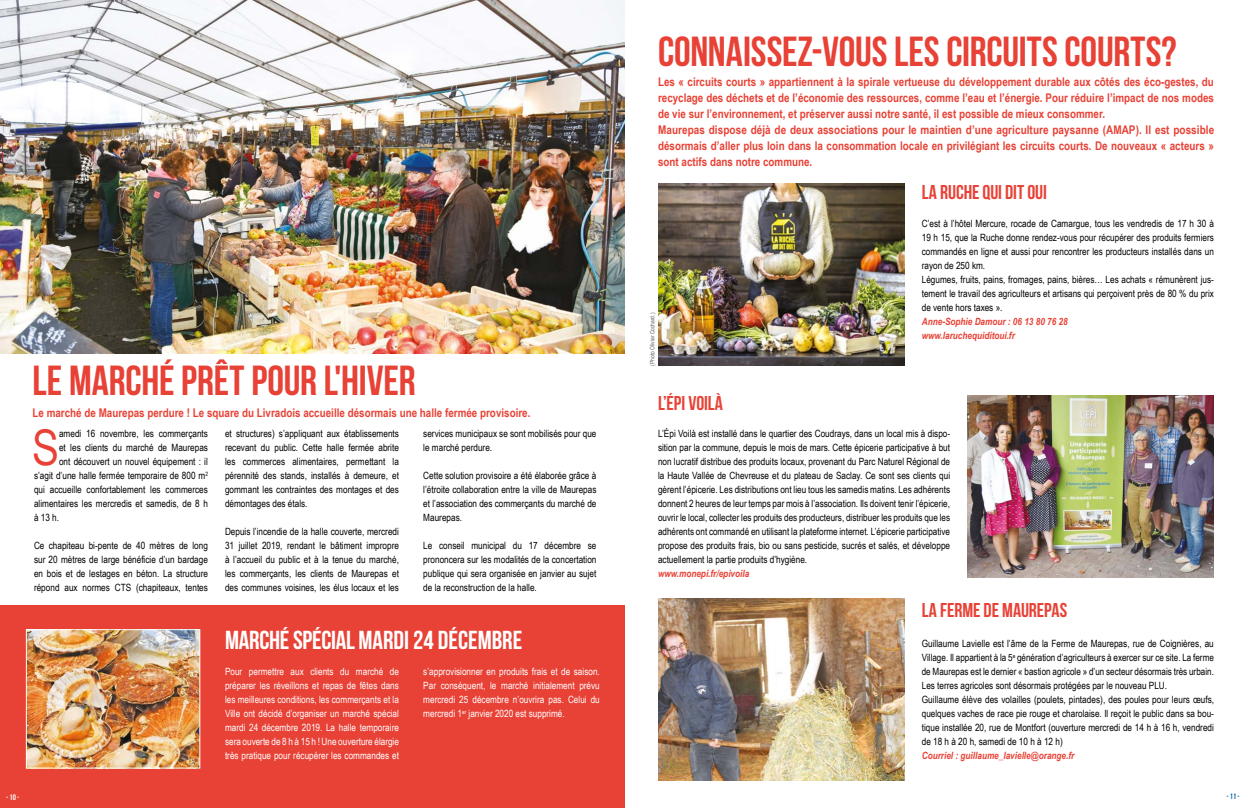
<style>
.page{position:relative;width:1248px;height:808px;background:#fff}
.page>*{position:absolute;margin:0;border:0;box-sizing:border-box;transform-origin:0 0}
.t1{font:49.1px "Arial Narrow";color:#e84136}
.t2{font:42px "Bebas Neue";letter-spacing:-.005em;color:#e84136}
.t3{font:26px "Bebas Neue";color:#fff}
.t4{font:20px "Bebas Neue";letter-spacing:-.005em;color:#e84236}
.t5{font:700 12px/16px "Arial Narrow";color:#e84236}
.t6{font:10px/14px "Arial Narrow";color:#000;text-align:justify}
.t7{font:10px/14px "Arial Narrow";color:#fff;text-align:justify}
.t8{font:italic 700 10px/14px "Arial Narrow";color:#e84236}
.t9{font:8px "Bebas Neue";color:#0063af}
.t10{font:8px "Bebas Neue";color:#fff}
.t11{font:6px "Arial Narrow";color:#646363}
</style>
<div class="page">
<img style="left:0;top:0;width:624px;height:353px">
<div style="left:0;top:605px;width:624px;height:203px;background:#e84136"></div>
<img style="left:967px;top:395px;width:246px;height:182px">
<img style="left:658px;top:599px;width:246px;height:182px">
<img style="left:658px;top:184px;width:246px;height:182px">
<img style="left:28px;top:631px;width:170px;height:135px">
<div style="left:26px;top:629px;width:174px;height:139px;border:1px solid #fff"></div>
<p class="t10" style="left:6px;top:792px;width:15px">- 10 -</p>
<h2 class="t2" style="left:32px;top:357px;width:384px">LE MARCHÉ PRÊT POUR L'HIVER</h2>
<h1 class="t1" style="left:32px;top:412px;width:28px">S</h1>
<p class="t6" style="left:59px;top:426px;width:150px">amedi 16 novembre, les commerçants</p>
<p class="t5" style="left:32px;top:404px;width:499px">Le marché de Maurepas perdure ! Le square du Livradois accueille désormais une halle fermée provisoire.</p>
<p class="t6" style="left:225px;top:426px;width:175px">et structures) s’appliquant aux établissements recevant du public. Cette halle fermée abrite les commerces alimentaires, permettant la pérennité des stands, installés à demeure, et gommant les contraintes des montages et des démontages des étals.</p>
<p class="t6" style="left:225px;top:524px;width:175px">Depuis l’incendie de la halle couverte, mercredi 31 juillet 2019, rendant le bâtiment impropre à l’accueil du public et à la tenue du marché, les commerçants, les clients de Maurepas et des communes voisines, les élus locaux et les</p>
<p class="t6" style="left:423px;top:426px;width:175px">services municipaux se sont mobilisés pour que le marché perdure.</p>
<p class="t6" style="left:423px;top:468px;width:175px">Cette solution provisoire a été élaborée grâce à l’étroite collaboration entre la ville de Maurepas et l’association des commerçants du marché de Maurepas.</p>
<p class="t6" style="left:423px;top:538px;width:175px">Le conseil municipal du 17 décembre se prononcera sur les modalités de la concertation publique qui sera organisée en janvier au sujet de la reconstruction de la halle.</p>
<p class="t6" style="left:59px;top:440px;width:150px">et les clients du marché de Maurepas</p>
<p class="t6" style="left:59px;top:454px;width:150px">ont découvert un nouvel équipement : il</p>
<p class="t6" style="left:34px;top:468px;width:175px">s’agit d’une halle fermée temporaire de 800 m<sup>2</sup></p>
<p class="t6" style="left:34px;top:482px;width:175px">qui accueille confortablement les commerces</p>
<p class="t6" style="left:34px;top:496px;width:175px">alimentaires les mercredis et samedis, de 8 h</p>
<p class="t6" style="left:34px;top:510px;width:27px">à 13 h.</p>
<p class="t6" style="left:34px;top:538px;width:175px">Ce chapiteau bi-pente de 40 mètres de long sur 20 mètres de large bénéficie d’un bardage en bois et de lestages en béton. La structure répond aux normes CTS (chapiteaux, tentes</p>
<h3 class="t3" style="left:225px;top:625px;width:299px">MARCHÉ SPÉCIAL MARDI 24 DÉCEMBRE</h3>
<p class="t7" style="left:225px;top:664px;width:175px">Pour permettre aux clients du marché de préparer les réveillons et repas de fêtes dans les meilleures conditions, les commerçants et la Ville ont décidé d’organiser un marché spécial mardi 24 décembre 2019. La halle temporaire sera ouverte de 8 h à 15 h ! Une ouverture élargie très pratique pour récupérer les commandes et</p>
<p class="t7" style="left:423px;top:664px;width:178px">s’approvisionner en produits frais et de saison.<br>Par conséquent, le marché initialement prévu mercredi 25 décembre n’ouvrira pas. Celui du mercredi 1<sup>er</sup> janvier 2020 est supprimé.</p>
<h2 class="t2" style="left:658px;top:29px;width:520px">CONNAISSEZ-VOUS LES CIRCUITS COURTS?</h2>
<p class="t5" style="left:658px;top:73px;width:557px">Les « circuits courts » appartiennent à la spirale vertueuse du développement durable aux côtés des éco-gestes, du recyclage des déchets et de l’économie des ressources, comme l’eau et l’énergie. Pour réduire l’impact de nos modes de vie sur l’environnement, et préserver aussi notre santé, il est possible de mieux consommer.<br>Maurepas dispose déjà de deux associations pour le maintien d’une agriculture paysanne (AMAP). Il est possible désormais d’aller plus loin dans la consommation locale en privilégiant les circuits courts. De nouveaux « acteurs » sont actifs dans notre commune.</p>
<h3 class="t4" style="left:921px;top:181px;width:126px">LA RUCHE QUI DIT OUI</h3>
<p class="t11" style="left:648px;top:366px;width:54px;rotate:-90deg">(Photo Olivier Cochard.)</p>
<h3 class="t4" style="left:658px;top:392px;width:67px">L’ÉPI VOILÀ</h3>
<p class="t6" style="left:921px;top:216px;width:293px;text-align:left">C’est à l’hôtel Mercure, rocade de Camargue, tous les vendredis de 17 h 30 à 19 h 15, que la Ruche donne rendez-vous pour récupérer des produits fermiers commandés en ligne et aussi pour rencontrer les producteurs installés dans un rayon de 250 km.<br>Légumes, fruits, pains, fromages, pains, bières… Les achats « rémunèrent jus&shy;tement le travail des agriculteurs et artisans qui perçoivent près de 80 % du prix de vente hors taxes ».</p>
<p class="t8" style="left:921px;top:314px;width:147px">Anne-Sophie Damour : 06 13 80 76 28 www.laruchequiditoui.fr</p>
<p class="t6" style="left:658px;top:426px;width:293px">L’Épi Voilà est installé dans le quartier des Coudrays, dans un local mis à dispo&shy;sition par la commune, depuis le mois de mars. Cette épicerie participative à but non lucratif distribue des produits locaux, provenant du Parc Naturel Régional de la Haute Vallée de Chevreuse et du plateau de Saclay. Ce sont ses clients qui gèrent l’épicerie. Les distributions ont lieu tous les samedis matins. Les adhérents donnent 2 heures de leur temps par mois à l’association. Ils doivent tenir l’épicerie, ouvrir le local, collecter les produits des producteurs, distribuer les produits que les adhérents ont commandé en utilisant la plateforme internet. L’épicerie participative propose des produits frais, bio ou sans pesticide, sucrés et salés, et développe actuellement la partie produits d’hygiène.</p>
<p class="t8" style="left:658px;top:566px;width:93px">www.monepi.fr/epivoila</p>
<h3 class="t4" style="left:921px;top:599px;width:147px">LA FERME DE MAUREPAS</h3>
<p class="t6" style="left:921px;top:636px;width:294px;text-align:left">Guillaume Lavielle est l’âme de la Ferme de Maurepas, rue de Coignières, au Village. Il appartient à la 5<sup>e</sup> génération d’agriculteurs à exercer sur ce site. La ferme de Maurepas est le dernier « bastion agricole » d’un secteur désormais très urbain.<br>Les terres agricoles sont désormais protégées par le nouveau PLU.<br>Guillaume élève des volailles (poulets, pintades), des poules pour leurs œufs, quelques vaches de race pie rouge et charolaise. Il reçoit le public dans sa bou&shy;tique installée 20, rue de Montfort (ouverture mercredi de 14 h à 16 h, vendredi de 18 h à 20 h, samedi de 10 h à 12 h)</p>
<p class="t8" style="left:921px;top:748px;width:154px">Courriel : guillaume_lavielle@orange.fr</p>
<p class="t9" style="left:1226px;top:792px;width:15px">- 11 -</p>
</div>
